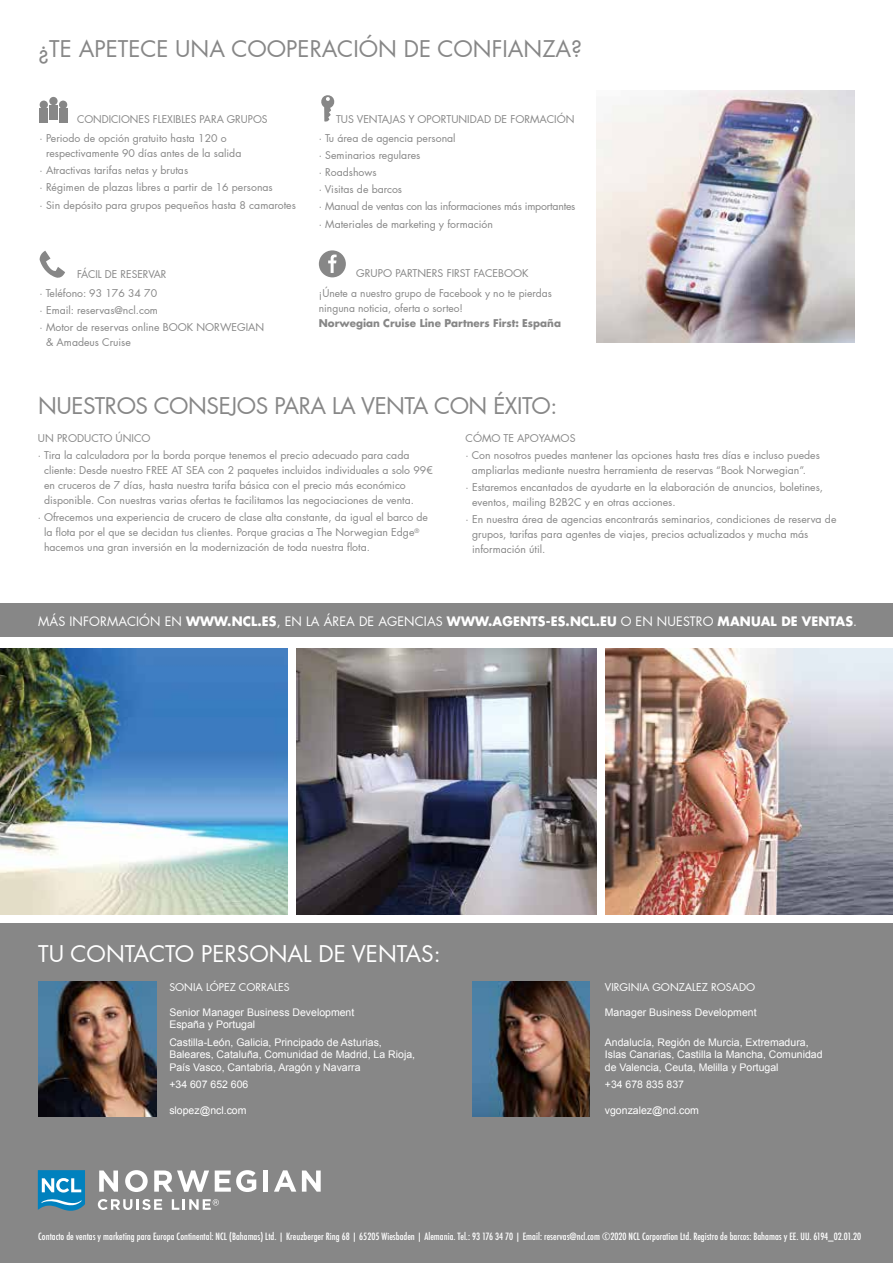
<style>
.page{position:relative;width:893px;height:1263px;background:#fff}
.page>*{position:absolute;margin:0;border:0;box-sizing:border-box;transform-origin:0 0}
.t1{font:22.5px "Futura LT Pro";letter-spacing:-.015em;color:#878787}
.t2{font:22.5px "Futura LT Pro";color:#fff}
.t3{font:12.75px "Futura LT Pro";letter-spacing:.01em;color:#fff}
.t4{font:10.5px/17.1px "Futura LT Pro";color:#878787}
.t5{font:10.5px/12.6px "Arial";color:#fff}
.t6{font:10.5px "Futura LT Pro";color:#fff}
.t7{font:700 10.5px "Futura LT Pro";color:#878787}
.t8{font:500 condensed 9.75px "Futura";color:#fff}
.s1{font-weight:700}
</style>
<div class="page">
<div style="left:0;top:923px;width:893px;height:340px;background:#878787"></div>
<img style="left:472px;top:981px;width:118px;height:135px">
<img style="left:38px;top:981px;width:118px;height:135px">
<svg style="left:38px;top:1170px;width:47px;height:41px;background:#3797c5"></svg>
<svg style="left:99px;top:1170px;width:19px;height:22px"></svg>
<svg style="left:125px;top:1170px;width:23px;height:22px"></svg>
<svg style="left:154px;top:1170px;width:55px;height:22px"></svg>
<svg style="left:215px;top:1170px;width:41px;height:22px"></svg>
<hr style="left:264px;top:1170px;width:4px;height:22px;background:#fff">
<svg style="left:274px;top:1170px;width:22px;height:22px"></svg>
<svg style="left:302px;top:1170px;width:19px;height:22px"></svg>
<svg style="left:98px;top:1199px;width:64px;height:11px"></svg>
<svg style="left:172px;top:1199px;width:47px;height:11px"></svg>
<img style="left:297px;top:648px;width:299px;height:266px">
<img style="left:606px;top:648px;width:287px;height:266px">
<img style="left:0;top:648px;width:287px;height:266px">
<div style="left:40px;top:101px;width:8px;height:8px;background:#878787;border-radius:50%"></div>
<div style="left:49px;top:97px;width:9px;height:8px;background:#878787;border-radius:50%"></div>
<div style="left:59px;top:101px;width:8px;height:8px;background:#878787;border-radius:50%"></div>
<div style="left:40px;top:109px;width:8px;height:14px;background:#878787"></div>
<div style="left:49px;top:105px;width:9px;height:14px;background:#878787"></div>
<div style="left:59px;top:109px;width:8px;height:14px;background:#878787"></div>
<svg style="left:40px;top:251px;width:25px;height:27px"></svg>
<div style="left:0;top:603px;width:893px;height:34px;background:#878787"></div>
<svg style="left:321px;top:95px;width:14px;height:27px"></svg>
<div style="left:319px;top:250px;width:27px;height:27px;background:#878787;border-radius:50%"></div>
<svg style="left:328px;top:255px;width:9px;height:18px"></svg>
<img style="left:597px;top:90px;width:258px;height:252px">
<h1 class="t1" style="left:38px;top:33px;width:545px">¿TE APETECE UNA COOPERACIÓN DE CONFIANZA?</h1>
<p class="t4" style="left:40px;top:109px;width:230px;line-height:19.2px;text-indent:37px">CONDICIONES FLEXIBLES PARA GRUPOS ∙ Periodo de opción gratuito hasta 120 o</p>
<p class="t4" style="left:40px;top:145px;width:258px;text-indent:6px">respectivamente 90 días antes de la salida<br>∙ Atractivas tarifas netas y brutas<br>∙ Régimen de plazas libres a partir de 16 personas<br>∙ Sin depósito para grupos pequeños hasta 8 camarotes</p>
<p class="t4" style="left:40px;top:264px;width:128px;line-height:19.2px;text-indent:37px">FÁCIL DE RESERVAR ∙ Teléfono: 93 176 34 70</p>
<p class="t4" style="left:40px;top:302px;width:226px">∙ Email: reservas@ncl.com<br>∙ Motor de reservas online BOOK NORWEGIAN</p>
<p class="t4" style="left:46px;top:334px;width:86px">&amp; Amadeus Cruise</p>
<p class="t4" style="left:319px;top:109px;width:257px;line-height:19.2px;text-indent:17px">TUS VENTAJAS Y OPORTUNIDAD DE FORMACIÓN ∙ Tu área de agencia personal</p>
<p class="t4" style="left:319px;top:146px;width:258px">∙ Seminarios regulares<br>∙ Roadshows<br>∙ Visitas de barcos<br>∙ Manual de ventas con las informaciones más importantes ∙ Materiales de marketing y formación</p>
<p class="t4" style="left:319px;top:264px;width:235px;line-height:19.2px;text-indent:37px">GRUPO PARTNERS FIRST FACEBOOK ¡Únete a nuestro grupo de Facebook y no te pierdas</p>
<p class="t4" style="left:319px;top:299px;width:146px">ninguna noticia, oferta o sorteo!</p>
<p class="t7" style="left:319px;top:315px;width:244px">Norwegian Cruise Line Partners First: España</p>
<h1 class="t1" style="left:38px;top:390px;width:521px">NUESTROS CONSEJOS PARA LA VENTA CON ÉXITO:</h1>
<p class="t4" style="left:466px;top:429px;width:356px">CÓMO TE APOYAMOS<br>∙ Con nosotros puedes mantener las opciones hasta tres días e incluso puedes</p>
<p class="t4" style="left:466px;top:461px;width:359px;text-indent:6px">ampliarlas mediante nuestra herramienta de reservas “Book Norwegian”.<br>∙ Estaremos encantados de ayudarte en la elaboración de anuncios, boletines,</p>
<p class="t4" style="left:466px;top:494px;width:372px;text-indent:6px">eventos, mailing B2B2C y en otras acciones.<br>∙ En nuestra área de agencias encontrarás seminarios, condiciones de reserva de</p>
<p class="t4" style="left:472px;top:527px;width:338px;line-height:15px">grupos, tarifas para agentes de viajes, precios actualizados y mucha más información útil.</p>
<p class="t4" style="left:38px;top:429px;width:373px">UN PRODUCTO ÚNICO<br>∙ Tira la calculadora por la borda porque tenemos el precio adecuado para cada</p>
<p class="t4" style="left:44px;top:463px;width:390px;line-height:15px">cliente: Desde nuestro FREE AT SEA con 2 paquetes incluidos individuales a solo 99€ en cruceros de 7 días, hasta nuestra tarifa básica con el precio más económico disponible. Con nuestras varias ofertas te facilitamos las negociaciones de venta.</p>
<p class="t4" style="left:44px;top:510px;width:385px;line-height:15px;text-indent:-6px">∙ Ofrecemos una experiencia de crucero de clase alta constante, da igual el barco de la flota por el que se decidan tus clientes. Porque gracias a The Norwegian Edge<sup>® </sup>hacemos una gran inversión en la modernización de toda nuestra flota.</p>
<p class="t3" style="left:38px;top:612px;width:820px">MÁS INFORMACIÓN EN <span class="s1">WWW.NCL.ES</span>, EN LA ÁREA DE AGENCIAS <span class="s1">WWW.AGENTS-ES.NCL.EU</span> O EN NUESTRO <span class="s1">MANUAL DE VENTAS</span>.</p>
<h1 class="t2" style="left:38px;top:938px;width:404px">TU CONTACTO PERSONAL DE VENTAS:</h1>
<p class="t6" style="left:169px;top:980px;width:122px">SONIA LÓPEZ CORRALES</p>
<p class="t5" style="left:169px;top:1006px;width:186px">Senior Manager Business Development<br>España y Portugal</p>
<p class="t5" style="left:169px;top:1036px;width:247px">Castilla-León, Galicia, Principado de Asturias,<br>Baleares, Cataluña, Comunidad de Madrid, La Rioja,<br>País Vasco, Cantabria, Aragón y Navarra</p>
<p class="t5" style="left:169px;top:1078px;width:81px">+34 607 652 606</p>
<p class="t5" style="left:169px;top:1104px;width:79px">slopez@ncl.com</p>
<p class="t6" style="left:605px;top:980px;width:152px">VIRGINIA GONZALEZ ROSADO</p>
<p class="t5" style="left:605px;top:1006px;width:153px">Manager Business Development</p>
<p class="t5" style="left:605px;top:1036px;width:219px">Andalucía, Región de Murcia, Extremadura,<br>Islas Canarias, Castilla la Mancha, Comunidad de Valencia, Ceuta, Melilla y Portugal</p>
<p class="t5" style="left:605px;top:1078px;width:81px">+34 678 835 837</p>
<p class="t5" style="left:605px;top:1104px;width:96px">vgonzalez@ncl.com</p>
<p class="t8" style="left:38px;top:1230px;width:824px">Contacto de ventas y marketing para Europa Continental: NCL (Bahamas) Ltd. | Kreuzberger Ring 68 | 65205 Wiesbaden | Alemania. Tel.: 93 176 34 70 | Email: reservas@ncl.com ©2020 NCL Corporation Ltd. Registro de barcos: Bahamas y EE. UU. 6194_02.01.20</p>
</div>
